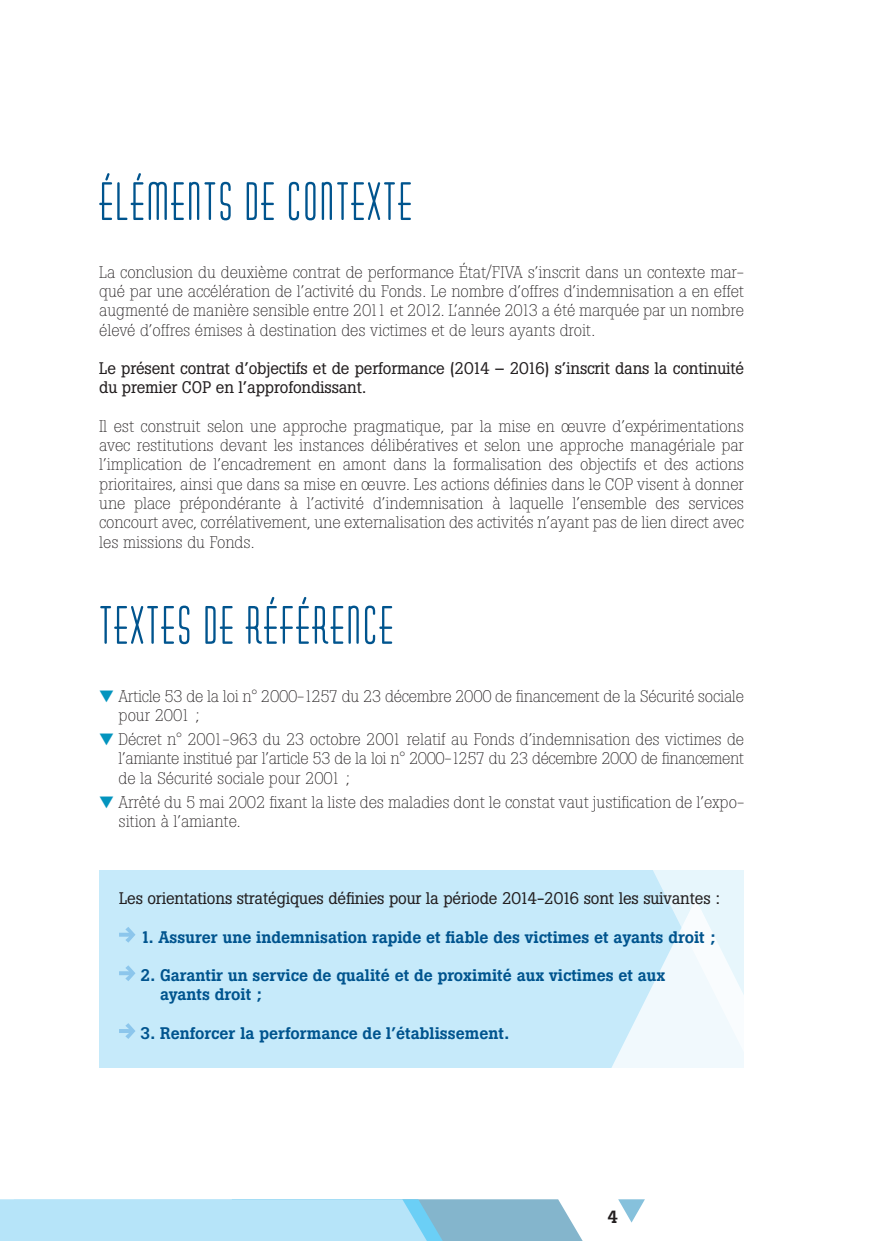
<style>
.page{position:relative;width:893px;height:1241px;background:#fff}
.page>*{position:absolute;margin:0;border:0;box-sizing:border-box;transform-origin:0 0}
.t1{font:700 52.5px "Huxley Vert ICG";letter-spacing:.04em;color:#00548e}
.t2{font:500 17.5px "Boton";color:#231f20}
.t3{font:300 16.62px/19.2px "Boton";letter-spacing:-.01em;color:#231f20;text-align:justify}
.t4{font:16.62px/19.2px "Boton";letter-spacing:-.01em;color:#231f20}
.t5{font:500 16.62px/19.2px "Boton";color:#00548e}
.s1{color:#0394be}
</style>
<div class="page">
<svg style="left:618px;top:1199px;width:27px;height:23px"></svg>
<div style="left:99px;top:869px;width:645px;height:198px;background:#c6eafa"></div>
<svg style="left:594px;top:869px;width:150px;height:199px"></svg>
<hr style="left:0;top:0;width:1px;height:1240px;background:#9dcce2">
<svg style="left:119px;top:927px;width:16px;height:15px"></svg>
<svg style="left:119px;top:965px;width:16px;height:16px"></svg>
<svg style="left:119px;top:1023px;width:16px;height:15px"></svg>
<svg style="left:0;top:1198px;width:582px;height:42px"></svg>
<h1 class="t1" style="left:99px;top:172px;width:314px">ÉLÉMENTS DE CONTEXTE</h1>
<p class="t3" style="left:99px;top:262px;width:646px">La conclusion du deuxième contrat de performance État/FIVA s’inscrit dans un contexte mar&shy;qué par une accélération de l’activité du Fonds. Le nombre d’offres d’indemnisation a en effet augmenté de manière sensible entre 2011 et 2012. L’année 2013 a été marquée par un nombre élevé d’offres émises à destination des victimes et de leurs ayants droit.</p>
<p class="t4" style="left:99px;top:358px;width:646px">Le présent contrat d’objectifs et de performance (2014 – 2016) s’inscrit dans la continuité du premier COP en l’approfondissant.</p>
<p class="t3" style="left:99px;top:416px;width:646px">Il est construit selon une approche pragmatique, par la mise en œuvre d’expérimentations avec restitutions devant les instances délibératives et selon une approche managériale par l’implication de l’encadrement en amont dans la formalisation des objectifs et des actions prioritaires, ainsi que dans sa mise en œuvre. Les actions définies dans le COP visent à donner une place prépondérante à l’activité d’indemnisation à laquelle l’ensemble des services concourt avec, corrélativement, une externalisation des activités n’ayant pas de lien direct avec les missions du Fonds.</p>
<h1 class="t1" style="left:99px;top:595px;width:295px">TEXTES DE RÉFÉRENCE</h1>
<p class="t3" style="left:119px;top:686px;width:627px;text-indent:-19px"><span class="s1">▼</span> Article 53 de la loi n° 2000-1257 du 23 décembre 2000 de financement de la Sécurité sociale pour 2001 ;</p>
<p class="t3" style="left:119px;top:729px;width:627px;text-indent:-19px"><span class="s1">▼</span> Décret n° 2001-963 du 23 octobre 2001 relatif au Fonds d’indemnisation des victimes de l’amiante institué par l’article 53 de la loi n° 2000-1257 du 23 décembre 2000 de financement de la Sécurité sociale pour 2001 ;</p>
<p class="t3" style="left:119px;top:792px;width:627px;text-indent:-19px"><span class="s1">▼</span> Arrêté du 5 mai 2002 fixant la liste des maladies dont le constat vaut justification de l’expo&shy;sition à l’amiante.</p>
<p class="t4" style="left:119px;top:888px;width:602px">Les orientations stratégiques définies pour la période 2014-2016 sont les suivantes :</p>
<p class="t5" style="left:140px;top:927px;width:576px">1. Assurer une indemnisation rapide et fiable des victimes et ayants droit ;</p>
<p class="t5" style="left:160px;top:965px;width:507px;text-indent:-20px">2. Garantir un service de qualité et de proximité aux victimes et aux ayants droit ;</p>
<p class="t5" style="left:140px;top:1023px;width:370px">3. Renforcer la performance de l’établissement.</p>
<p class="t2" style="left:608px;top:1205px;width:12px">4</p>
</div>
